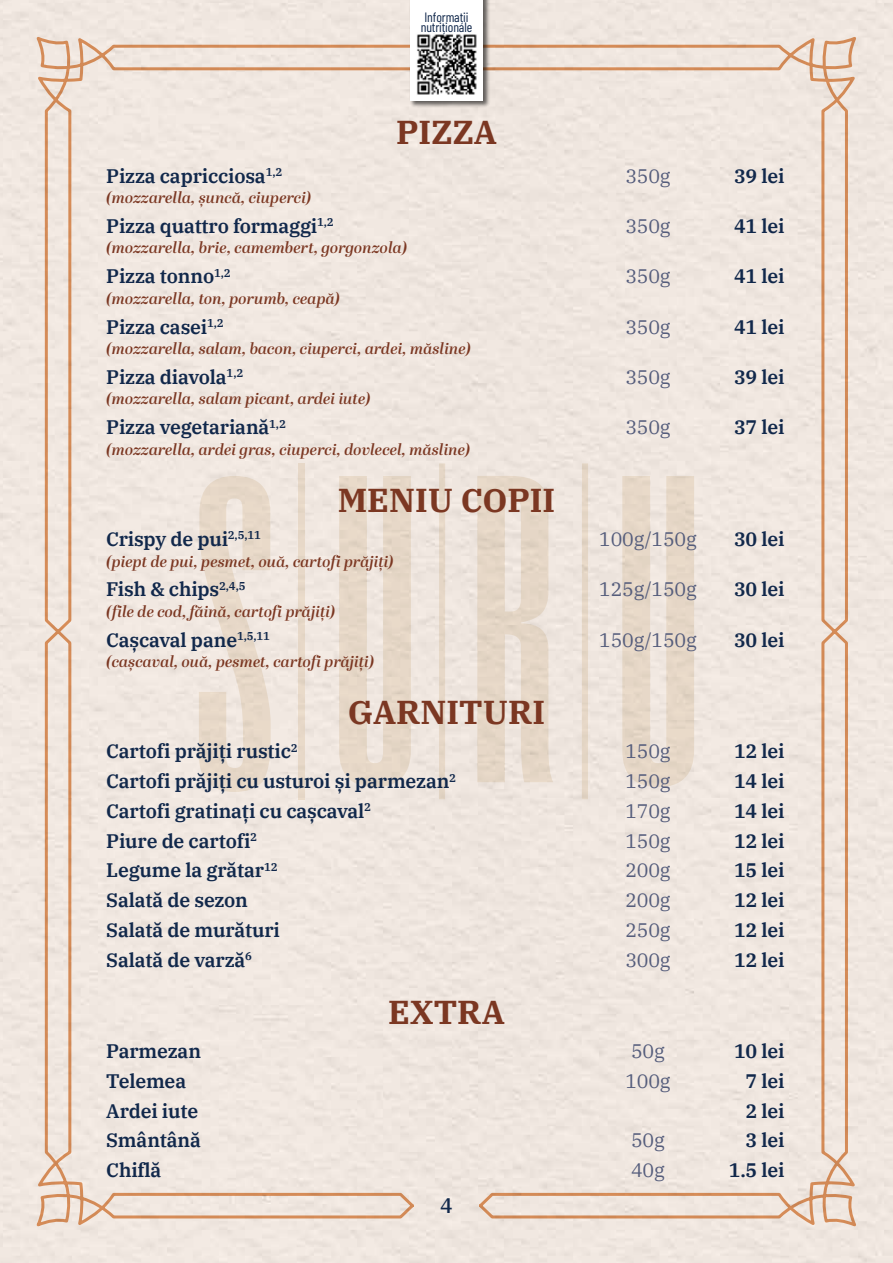
<style>
.page{position:relative;width:893px;height:1263px;background:#fff}
.page>*{position:absolute;margin:0;border:0;box-sizing:border-box;transform-origin:0 0}
.t1{font:700 33px "IBM Plex Serif";color:#7b3722}
.t2{font:500 21px "IBM Plex Serif";color:#11284b}
.t3{font:600 19.5px "IBM Plex Serif";letter-spacing:-.01em;color:#11284b}
.t4{font:19.5px "IBM Plex Serif";letter-spacing:-.01em;color:#555d7c}
.t5{font:italic 600 15.75px "Abril Display";letter-spacing:.01em;color:#7b3722}
.t6{font:13.5px/10.2px "Barlow Condensed";letter-spacing:-.01em;color:#11284b}
</style>
<div class="page">
<div style="left:36px;top:36px;width:821px;height:1191px;background:#f0e7e0"></div>
<div style="left:298px;top:463px;width:6px;height:336px;background:#e7d8c8"></div>
<div style="left:439px;top:463px;width:6px;height:336px;background:#e5d6c6"></div>
<div style="left:582px;top:463px;width:6px;height:336px;background:#e5d6c6"></div>
<svg style="left:199px;top:476px;width:72px;height:316px"></svg>
<svg style="left:339px;top:476px;width:72px;height:311px"></svg>
<svg style="left:477px;top:476px;width:76px;height:306px"></svg>
<svg style="left:622px;top:476px;width:72px;height:311px"></svg>
<div style="left:409px;top:0;width:81px;height:108px;background:#000;opacity:.6"></div>
<div style="left:410px;top:0;width:73px;height:101px;background:#fff"></div>
<img style="left:417px;top:34px;width:60px;height:61px">
<p class="t6" style="left:421px;top:12px;width:53px">Informații nutriționale</p>
<h1 class="t1" style="left:396px;top:106px;width:102px">PIZZA</h1>
<p class="t3" style="left:106px;top:160px;width:177px">Pizza capricciosa<sup>1,2</sup></p>
<p class="t4" style="left:625px;top:161px;width:47px">350g</p>
<p class="t3" style="left:734px;top:160px;width:52px">39 lei</p>
<p class="t5" style="left:106px;top:187px;width:207px">(mozzarella, șuncă, ciuperci)</p>
<p class="t3" style="left:106px;top:211px;width:229px">Pizza quattro formaggi<sup>1,2</sup></p>
<p class="t4" style="left:625px;top:211px;width:47px">350g</p>
<p class="t3" style="left:734px;top:211px;width:52px">41 lei</p>
<p class="t5" style="left:106px;top:237px;width:302px">(mozzarella, brie, camembert, gorgonzola)</p>
<p class="t3" style="left:106px;top:261px;width:126px">Pizza tonno<sup>1,2</sup></p>
<p class="t4" style="left:625px;top:261px;width:47px">350g</p>
<p class="t3" style="left:734px;top:261px;width:52px">41 lei</p>
<p class="t5" style="left:106px;top:287px;width:235px">(mozzarella, ton, porumb, ceapă)</p>
<p class="t3" style="left:106px;top:311px;width:119px">Pizza casei<sup>1,2</sup></p>
<p class="t4" style="left:625px;top:312px;width:47px">350g</p>
<p class="t3" style="left:734px;top:311px;width:52px">41 lei</p>
<p class="t5" style="left:106px;top:338px;width:366px">(mozzarella, salam, bacon, ciuperci, ardei, măsline)</p>
<p class="t3" style="left:106px;top:362px;width:138px">Pizza diavola<sup>1,2</sup></p>
<p class="t4" style="left:625px;top:362px;width:47px">350g</p>
<p class="t3" style="left:734px;top:362px;width:52px">39 lei</p>
<p class="t5" style="left:106px;top:388px;width:266px">(mozzarella, salam picant, ardei iute)</p>
<p class="t3" style="left:106px;top:412px;width:181px">Pizza vegetariană<sup>1,2</sup></p>
<p class="t4" style="left:625px;top:412px;width:47px">350g</p>
<p class="t3" style="left:734px;top:412px;width:52px">37 lei</p>
<p class="t5" style="left:106px;top:438px;width:366px">(mozzarella, ardei gras, ciuperci, dovlecel, măsline)</p>
<h1 class="t1" style="left:338px;top:474px;width:219px">MENIU COPII</h1>
<p class="t3" style="left:106px;top:524px;width:156px">Crispy de pui<sup>2,5,11</sup></p>
<p class="t4" style="left:599px;top:524px;width:99px">100g/150g</p>
<p class="t3" style="left:734px;top:524px;width:52px">30 lei</p>
<p class="t5" style="left:106px;top:550px;width:289px">(piept de pui, pesmet, ouă, cartofi prăjiți)</p>
<p class="t3" style="left:106px;top:574px;width:141px">Fish &amp; chips<sup>2,4,5</sup></p>
<p class="t4" style="left:599px;top:574px;width:99px">125g/150g</p>
<p class="t3" style="left:734px;top:574px;width:52px">30 lei</p>
<p class="t5" style="left:106px;top:600px;width:231px">(file de cod, făină, cartofi prăjiți)</p>
<p class="t3" style="left:106px;top:624px;width:165px">Cașcaval pane<sup>1,5,11</sup></p>
<p class="t4" style="left:599px;top:625px;width:99px">150g/150g</p>
<p class="t3" style="left:734px;top:624px;width:52px">30 lei</p>
<p class="t5" style="left:106px;top:651px;width:270px">(cașcaval, ouă, pesmet, cartofi prăjiți)</p>
<h1 class="t1" style="left:348px;top:686px;width:199px">GARNITURI</h1>
<p class="t3" style="left:106px;top:736px;width:193px">Cartofi prăjiți rustic<sup>2</sup></p>
<p class="t4" style="left:625px;top:736px;width:47px">150g</p>
<p class="t3" style="left:734px;top:736px;width:52px">12 lei</p>
<p class="t3" style="left:106px;top:766px;width:351px">Cartofi prăjiți cu usturoi și parmezan<sup>2</sup></p>
<p class="t4" style="left:625px;top:766px;width:47px">150g</p>
<p class="t3" style="left:734px;top:766px;width:52px">14 lei</p>
<p class="t3" style="left:106px;top:796px;width:266px">Cartofi gratinați cu cașcaval<sup>2</sup></p>
<p class="t4" style="left:625px;top:796px;width:47px">170g</p>
<p class="t3" style="left:734px;top:796px;width:52px">14 lei</p>
<p class="t3" style="left:106px;top:825px;width:152px">Piure de cartofi<sup>2</sup></p>
<p class="t4" style="left:625px;top:826px;width:47px">150g</p>
<p class="t3" style="left:734px;top:825px;width:52px">12 lei</p>
<p class="t3" style="left:106px;top:855px;width:173px">Legume la grătar<sup>12</sup></p>
<p class="t4" style="left:625px;top:855px;width:47px">200g</p>
<p class="t3" style="left:734px;top:855px;width:52px">15 lei</p>
<p class="t3" style="left:106px;top:885px;width:143px">Salată de sezon</p>
<p class="t4" style="left:625px;top:885px;width:47px">200g</p>
<p class="t3" style="left:734px;top:885px;width:52px">12 lei</p>
<p class="t3" style="left:106px;top:915px;width:175px">Salată de murături</p>
<p class="t4" style="left:625px;top:915px;width:47px">250g</p>
<p class="t3" style="left:734px;top:915px;width:52px">12 lei</p>
<p class="t3" style="left:106px;top:944px;width:147px">Salată de varză<sup>6</sup></p>
<p class="t4" style="left:625px;top:945px;width:47px">300g</p>
<p class="t3" style="left:734px;top:944px;width:52px">12 lei</p>
<h1 class="t1" style="left:388px;top:986px;width:118px">EXTRA</h1>
<p class="t3" style="left:106px;top:1036px;width:96px">Parmezan</p>
<p class="t4" style="left:631px;top:1036px;width:35px">50g</p>
<p class="t3" style="left:734px;top:1036px;width:52px">10 lei</p>
<p class="t3" style="left:106px;top:1065px;width:82px">Telemea</p>
<p class="t4" style="left:625px;top:1066px;width:47px">100g</p>
<p class="t3" style="left:746px;top:1065px;width:40px">7 lei</p>
<p class="t3" style="left:106px;top:1095px;width:93px">Ardei iute</p>
<p class="t3" style="left:746px;top:1095px;width:40px">2 lei</p>
<p class="t3" style="left:106px;top:1125px;width:96px">Smântână</p>
<p class="t4" style="left:631px;top:1125px;width:35px">50g</p>
<p class="t3" style="left:746px;top:1125px;width:40px">3 lei</p>
<p class="t3" style="left:106px;top:1155px;width:57px">Chiflă</p>
<p class="t4" style="left:631px;top:1155px;width:35px">40g</p>
<p class="t3" style="left:729px;top:1155px;width:57px">1.5 lei</p>
<p class="t2" style="left:440px;top:1189px;width:14px">4</p>
</div>
